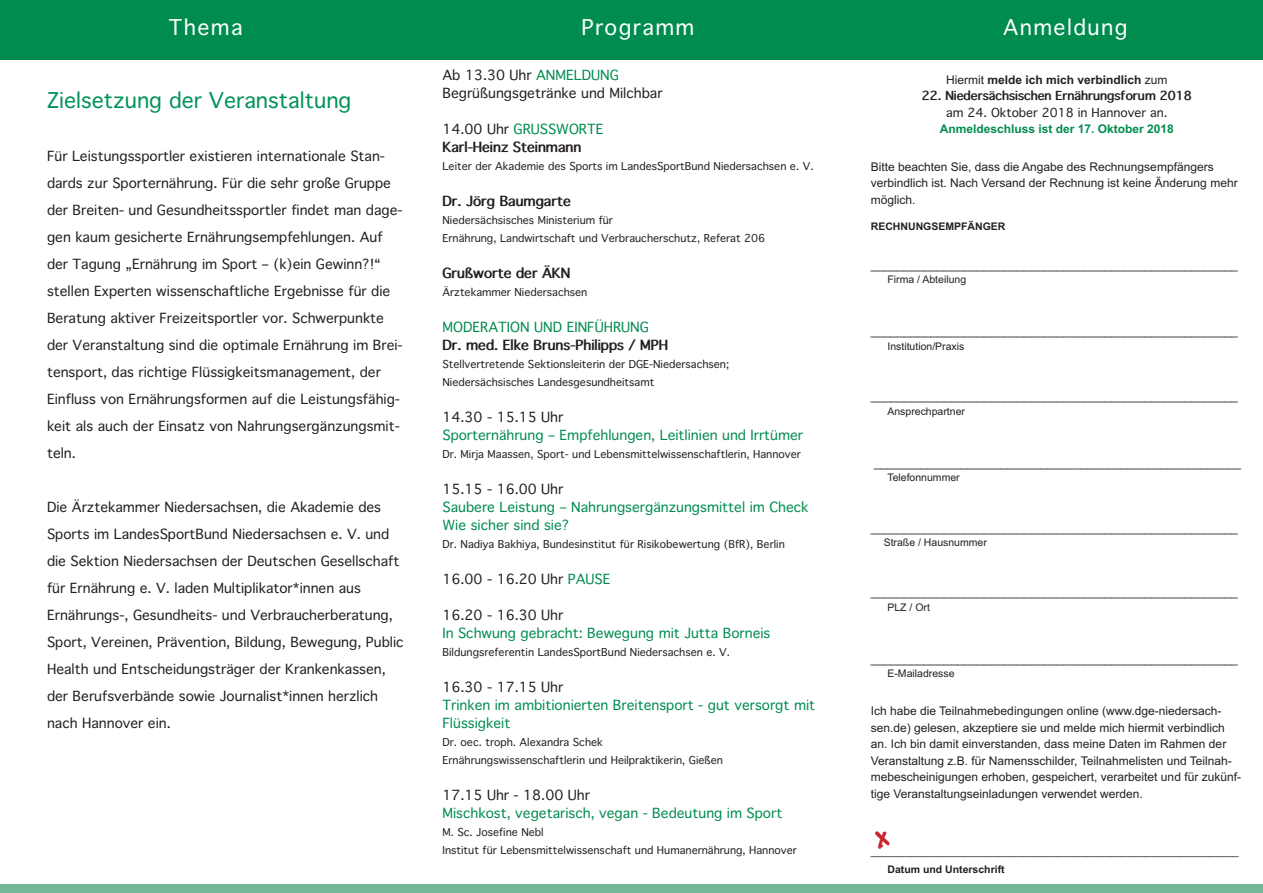
<style>
.page{position:relative;width:1263px;height:893px;background:#fff}
.page>*{position:absolute;margin:0;border:0;box-sizing:border-box;transform-origin:0 0}
.t1{font:700 36px "Andy";color:#c8242b}
.t2{font:21px "Thonburi";color:#009359}
.t3{font:21px "Thonburi";letter-spacing:.065em;color:#fff}
.t4{font:13.5px/27px "Thonburi";color:#231f20}
.t5{font:13.5px/18px "Thonburi";color:#008c4e}
.t6{font:700 13.5px/18px "Thonburi";color:#231f20}
.t7{font:12px/16.5px "Arial";color:#231f20}
.t8{font:700 12px "Thonburi";color:#231f20}
.t9{font:700 12px "Arial";color:#008c4e}
.t10{font:700 12px "Arial";color:#231f20}
.t11{font:12px "Thonburi";color:#231f20}
.t12{font:10.5px/18px "Thonburi";color:#231f20}
.t13{font:10.5px "Arial";color:#231f20}
.t14{font:700 10.5px "Arial";color:#231f20}
.s1{color:#008c4e}
.s2{font-weight:400}
.s3{font-weight:400;color:#008c4e}
</style>
<div class="page">
<div style="left:0;top:884px;width:1263px;height:9px;background:#73b997"></div>
<div style="left:0;top:0;width:425px;height:60px;background:#008c4e"></div>
<div style="left:425px;top:0;width:425px;height:60px;background:#008c4e"></div>
<div style="left:850px;top:0;width:413px;height:60px;background:#008c4e"></div>
<h2 class="t3" style="left:169px;top:15px;width:75px">Thema</h2>
<h2 class="t2" style="left:47px;top:88px;width:306px">Zielsetzung der Veranstaltung</h2>
<p class="t4" style="left:47px;top:142px;width:357px">Für Leistungssportler existieren internationale Stan&shy;dards zur Sporternährung. Für die sehr große Gruppe der Breiten- und Gesundheitssportler findet man dage&shy;gen kaum gesicherte Ernährungsempfehlungen. Auf der Tagung „Ernährung im Sport – (k)ein Gewinn?!“ stellen Experten wissenschaftliche Ergebnisse für die Beratung aktiver Freizeitsportler vor. Schwerpunkte der Veranstaltung sind die optimale Ernährung im Brei&shy;tensport, das richtige Flüssigkeitsmanagement, der Einfluss von Ernährungsformen auf die Leistungsfähig&shy;keit als auch der Einsatz von Nahrungsergänzungsmit&shy;teln.</p>
<p class="t4" style="left:47px;top:493px;width:358px">Die Ärztekammer Niedersachsen, die Akademie des Sports im LandesSportBund Niedersachsen e. V. und die Sektion Niedersachsen der Deutschen Gesellschaft für Ernährung e. V. laden Multiplikator*innen aus Ernährungs-, Gesundheits- und Verbraucherberatung, Sport, Vereinen, Prävention, Bildung, Bewegung, Public Health und Entscheidungsträger der Krankenkassen, der Berufsverbände sowie Journalist*innen herzlich nach Hannover ein.</p>
<h2 class="t3" style="left:581px;top:15px;width:114px">Programm</h2>
<h2 class="t3" style="left:1003px;top:15px;width:126px">Anmeldung</h2>
<p class="t4" style="left:442px;top:66px;width:222px;line-height:18px">Ab 13.30 Uhr <span class="s1">ANMELDUNG<br></span>Begrüßungsgetränke und Milchbar</p>
<p class="t6" style="left:442px;top:120px;width:163px"><span class="s2">14.00 Uhr</span> <span class="s3">GRUSSWORTE<br></span>Karl-Heinz Steinmann</p>
<p class="t12" style="left:442px;top:157px;width:372px">Leiter der Akademie des Sports im LandesSportBund Niedersachsen e. V.</p>
<p class="t6" style="left:442px;top:192px;width:130px">Dr. Jörg Baumgarte</p>
<p class="t12" style="left:442px;top:211px;width:324px">Niedersächsisches Ministerium für<br>Ernährung, Landwirtschaft und Verbraucherschutz, Referat 206</p>
<p class="t6" style="left:442px;top:264px;width:129px">Grußworte der ÄKN</p>
<p class="t12" style="left:442px;top:283px;width:146px">Ärztekammer Niedersachsen</p>
<p class="t5" style="left:442px;top:318px;width:208px">MODERATION UND EINFÜHRUNG</p>
<p class="t6" style="left:442px;top:336px;width:227px">Dr. med. Elke Bruns-Philipps / MPH</p>
<p class="t12" style="left:442px;top:355px;width:288px">Stellvertretende Sektionsleiterin der DGE-Niedersachsen;<br>Niedersächsisches Landesgesundheitsamt</p>
<p class="t4" style="left:442px;top:403px;width:122px">14.30 - 15.15 Uhr</p>
<p class="t5" style="left:442px;top:426px;width:362px">Sporternährung – Empfehlungen, Leitlinien und Irrtümer</p>
<p class="t12" style="left:442px;top:445px;width:360px">Dr. Mirja Maassen, Sport- und Lebensmittelwissenschaftlerin, Hannover</p>
<p class="t4" style="left:442px;top:475px;width:122px">15.15 - 16.00 Uhr</p>
<p class="t5" style="left:442px;top:498px;width:367px">Saubere Leistung – Nahrungsergänzungsmittel im Check<br>Wie sicher sind sie?</p>
<p class="t12" style="left:442px;top:535px;width:344px">Dr. Nadiya Bakhiya, Bundesinstitut für Risikobewertung (BfR), Berlin</p>
<p class="t4" style="left:442px;top:565px;width:169px">16.00 - 16.20 Uhr <span class="s1">PAUSE</span></p>
<p class="t4" style="left:442px;top:601px;width:122px">16.20 - 16.30 Uhr</p>
<p class="t5" style="left:442px;top:624px;width:329px">In Schwung gebracht: Bewegung mit Jutta Borneis</p>
<p class="t12" style="left:442px;top:643px;width:289px">Bildungsreferentin LandesSportBund Niedersachsen e. V.</p>
<p class="t4" style="left:442px;top:673px;width:122px">16.30 - 17.15 Uhr</p>
<p class="t5" style="left:442px;top:696px;width:374px">Trinken im ambitionierten Breitensport - gut versorgt mit<br>Flüssigkeit</p>
<p class="t12" style="left:442px;top:733px;width:282px">Dr. oec. troph. Alexandra Schek<br>Ernährungswissenschaftlerin und Heilpraktikerin, Gießen</p>
<p class="t4" style="left:442px;top:781px;width:149px">17.15 Uhr - 18.00 Uhr</p>
<p class="t5" style="left:442px;top:804px;width:341px">Mischkost, vegetarisch, vegan - Bedeutung im Sport</p>
<p class="t12" style="left:442px;top:823px;width:356px">M. Sc. Josefine Nebl<br>Institut für Lebensmittelwissenschaft und Humanernährung, Hannover</p>
<p class="t10" style="left:946px;top:73px;width:223px"><span class="s2">Hiermit</span> melde ich mich verbindlich <span class="s2">zum</span></p>
<p class="t8" style="left:922px;top:89px;width:271px">22. Niedersächsischen Ernährungsforum 2018</p>
<p class="t11" style="left:946px;top:106px;width:223px">am 24. Oktober 2018 in Hannover an.</p>
<p class="t9" style="left:940px;top:122px;width:236px">Anmeldeschluss ist der 17. Oktober 2018</p>
<p class="t7" style="left:871px;top:159px;width:368px">Bitte beachten Sie, dass die Angabe des Rechnungsempfängers verbindlich ist. Nach Versand der Rechnung ist keine Änderung mehr möglich.</p>
<p class="t14" style="left:871px;top:220px;width:136px">RECHNUNGSEMPFÄNGER</p>
<p class="t7" style="left:871px;top:256px;width:369px">_______________________________________________________</p>
<p class="t13" style="left:887px;top:273px;width:80px">Firma / Abteilung</p>
<p class="t7" style="left:871px;top:323px;width:369px">_______________________________________________________</p>
<p class="t13" style="left:887px;top:340px;width:79px">Institution/Praxis</p>
<p class="t7" style="left:871px;top:388px;width:369px">_______________________________________________________</p>
<p class="t13" style="left:887px;top:405px;width:79px">Ansprechpartner</p>
<p class="t7" style="left:874px;top:454px;width:369px">_______________________________________________________</p>
<p class="t13" style="left:887px;top:471px;width:74px">Telefonnummer</p>
<p class="t7" style="left:871px;top:519px;width:369px">_______________________________________________________</p>
<p class="t13" style="left:884px;top:536px;width:105px">Straße / Hausnummer</p>
<p class="t7" style="left:871px;top:584px;width:369px">_______________________________________________________</p>
<p class="t13" style="left:887px;top:601px;width:44px">PLZ / Ort</p>
<p class="t7" style="left:871px;top:651px;width:369px">_______________________________________________________</p>
<p class="t13" style="left:887px;top:668px;width:69px">E-Mailadresse</p>
<p class="t7" style="left:871px;top:703px;width:372px">Ich habe die Teilnahmebedingungen online (www.dge-niedersach&shy;sen.de) gelesen, akzeptiere sie und melde mich hiermit verbindlich an. Ich bin damit einverstanden, dass meine Daten im Rahmen der Veranstaltung z.B. für Namensschilder, Teilnahmelisten und Teilnah&shy;mebescheinigungen erhoben, gespeichert, verarbeitet und für zukünf&shy;tige Veranstaltungseinladungen verwendet werden.</p>
<h1 class="t1" style="left:875px;top:815px;width:16px">x</h1>
<p class="t13" style="left:871px;top:845px;width:369px">_______________________________________________________________</p>
<p class="t14" style="left:887px;top:863px;width:119px">Datum und Unterschrift</p>
</div>
